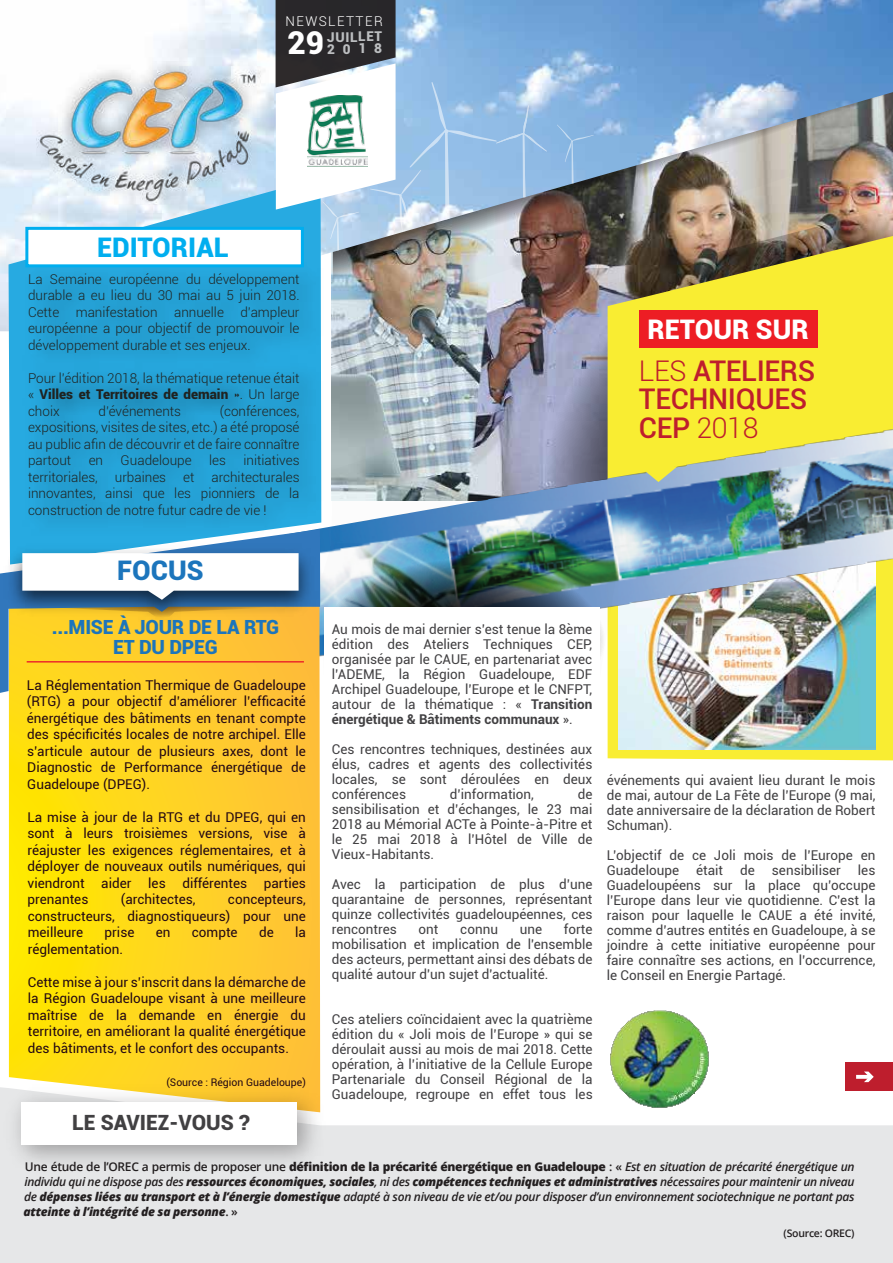
<style>
.page{position:relative;width:893px;height:1263px;background:#fff}
.page>*{position:absolute;margin:0;border:0;box-sizing:border-box;transform-origin:0 0}
.t1{font:900 31.5px "Roboto";color:#fff}
.t2{font:500 28.5px/28.5px "Roboto";letter-spacing:-.015em;color:#be1e2d}
.t3{font:900 27px "Roboto";color:#00aeef}
.t4{font:900 27px "Roboto";color:#fff}
.t5{font:900 27px "Roboto";color:#1c75bc}
.t6{font:900 21px "Roboto";color:#414042}
.t7{font:900 19.5px/19.5px "Roboto";letter-spacing:-.015em;color:#1c75bc;text-align:center}
.t8{font:13.5px/15px "Roboto";color:#414042;text-align:justify}
.t9{font:13.5px/16.5px "Roboto";color:#230813;text-align:justify}
.t10{font:300 13.5px/16.5px "Roboto";color:#1f2321;text-align:justify}
.t11{font:900 13.5px/12px "Roboto";letter-spacing:.045em;color:#bcbec0}
.t12{font:300 13.5px "Roboto";letter-spacing:.105em;color:#fff}
.t13{font:italic 600 12px/15px "Open Sans";letter-spacing:-.025em;color:#231f20;text-align:justify}
.t14{font:10.5px "Roboto";color:#230813}
.t15{font:600 10.5px "Open Sans";letter-spacing:-.025em;color:#231f20}
.s1{font-weight:900}
.s2{font-weight:300}
.s3{font-weight:700}
.s4{font-style:normal}
.s5{font-weight:800;font-style:normal}
.s6{font-weight:800}
</style>
<div class="page">
<img style="left:339px;top:331px;width:269px;height:98px">
<div style="left:608px;top:331px;width:285px;height:429px;background:#f9ed32"></div>
<img style="left:618px;top:660px;width:257px;height:89px">
<img style="left:339px;top:429px;width:554px;height:231px">
<svg style="left:9px;top:693px;width:311px;height:385px;background:#fed31f"></svg>
<img style="left:0;top:0;width:893px;height:331px">
<div style="left:0;top:1125px;width:893px;height:138px;background:#e6e7e8"></div>
<svg style="left:557px;top:125px;width:37px;height:59px;background:#88b2db"></svg>
<svg style="left:9px;top:177px;width:267px;height:352px;background:#9cd3ee"></svg>
<img style="left:13px;top:251px;width:326px;height:290px">
<div style="left:25px;top:227px;width:279px;height:40px;background:#fff;border:3px solid #00aeef"></div>
<img style="left:36px;top:61px;width:240px;height:143px">
<svg style="left:276px;top:0;width:271px;height:251px"></svg>
<img style="left:0;top:1078px;width:332px;height:102px">
<div style="left:22px;top:1102px;width:275px;height:43px;background:#fff"></div>
<div style="left:639px;top:310px;width:178px;height:38px;background:#ed1d24"></div>
<svg style="left:0;top:529px;width:320px;height:164px;background:#78b3af"></svg>
<img style="left:0;top:539px;width:321px;height:92px">
<img style="left:9px;top:541px;width:607px;height:148px">
<div style="left:324px;top:607px;width:276px;height:349px;background:#fff"></div>
<img style="left:610px;top:1010px;width:99px;height:98px">
<div style="left:845px;top:1062px;width:48px;height:29px;background:#be1e2d"></div>
<svg style="left:856px;top:1075px;width:8px;height:4px"></svg>
<svg style="left:864px;top:1071px;width:10px;height:11px"></svg>
<svg style="left:639px;top:466px;width:39px;height:16px"></svg>
<p class="t12" style="left:286px;top:12px;width:99px">NEWSLETTER</p>
<p class="t11" style="left:327px;top:30px;width:56px">JUILLET<br>2018</p>
<h1 class="t1" style="left:287px;top:21px;width:38px">29</h1>
<h3 class="t3" style="left:97px;top:228px;width:133px">EDITORIAL</h3>
<p class="t10" style="left:28px;top:270px;width:273px">La Semaine européenne du développement durable a eu lieu du 30 mai au 5 juin 2018.<br>Cette manifestation annuelle d’ampleur européenne a pour objectif de promouvoir le développement durable et ses enjeux.</p>
<p class="t10" style="left:28px;top:369px;width:273px">Pour l’édition 2018, la thématique retenue était « <span class="s1">Villes et Territoires de demain</span> ». Un large choix</p>
<p class="t10" style="left:28px;top:402px;width:273px;text-indent:192px">(conférences, expositions, visites de sites, etc.) a été proposé au public afin de découvrir et de faire connaître partout</p>
<p class="t10" style="left:98px;top:402px;width:84px">d’événements</p>
<p class="t10" style="left:89px;top:452px;width:16px">en</p>
<p class="t10" style="left:121px;top:452px;width:73px">Guadeloupe</p>
<p class="t10" style="left:209px;top:452px;width:18px">les</p>
<p class="t10" style="left:243px;top:452px;width:58px">initiatives</p>
<p class="t10" style="left:28px;top:468px;width:71px">territoriales,</p>
<p class="t10" style="left:115px;top:468px;width:53px">urbaines</p>
<p class="t10" style="left:183px;top:468px;width:13px">et</p>
<p class="t10" style="left:28px;top:468px;width:273px;text-indent:183px">architecturales innovantes, ainsi que les pionniers de la construction de notre futur cadre de vie !</p>
<h3 class="t5" style="left:117px;top:552px;width:88px">FOCUS</h3>
<h3 class="t7" style="left:52px;top:617px;width:229px">...MISE À JOUR DE LA RTG<br>ET DU DPEG</h3>
<p class="t9" style="left:27px;top:676px;width:280px">La Réglementation Thermique de Guadeloupe (RTG) a pour objectif d’améliorer l’efficacité énergétique des bâtiments en tenant compte des spécificités locales de notre archipel. Elle s’articule autour de plusieurs axes, dont le Diagnostic de Performance énergétique de Guadeloupe (DPEG).</p>
<p class="t9" style="left:27px;top:808px;width:280px">La mise à jour de la RTG et du DPEG, qui en sont à leurs troisièmes versions, vise à réajuster les exigences réglementaires, et à déployer de nouveaux outils numériques, qui viendront aider les différentes parties prenantes</p>
<p class="t9" style="left:121px;top:891px;width:76px">(architectes,</p>
<p class="t9" style="left:28px;top:891px;width:280px;text-indent:200px">concepteurs, constructeurs, diagnostiqueurs) pour une meilleure</p>
<p class="t9" style="left:105px;top:924px;width:31px">prise</p>
<p class="t9" style="left:156px;top:924px;width:16px">en</p>
<p class="t9" style="left:192px;top:924px;width:47px">compte</p>
<p class="t9" style="left:259px;top:924px;width:16px">de</p>
<p class="t9" style="left:295px;top:924px;width:12px">la</p>
<p class="t9" style="left:28px;top:940px;width:97px">réglementation.</p>
<p class="t9" style="left:28px;top:973px;width:280px">Cette mise à jour s’inscrit dans la démarche de la Région Guadeloupe visant à une meilleure maîtrise de la demande en énergie du territoire, en améliorant la qualité énergétique des bâtiments, et le confort des occupants.</p>
<p class="t14" style="left:166px;top:1075px;width:141px">(Source : Région Guadeloupe)</p>
<h3 class="t6" style="left:72px;top:1108px;width:179px">LE SAVIEZ-VOUS ?</h3>
<h3 class="t4" style="left:648px;top:310px;width:163px">RETOUR SUR</h3>
<h2 class="t2" style="left:639px;top:355px;width:178px"><span class="s2">LES</span> ATELIERS<br>TECHNIQUES<br>CEP <span class="s2">2018</span></h2>
<p class="t8" style="left:332px;top:621px;width:262px">Au mois de mai dernier s’est tenue la 8ème édition des Ateliers Techniques CEP, organisée par le CAUE, en partenariat avec l’ADEME, la Région Guadeloupe, EDF Archipel Guadeloupe, l’Europe et le CNFPT, autour de la thématique : « <span class="s3">Transition énergétique &amp; Bâtiments communaux</span> ».</p>
<p class="t8" style="left:332px;top:741px;width:262px">Ces rencontres techniques, destinées aux élus, cadres et agents des collectivités locales, se sont déroulées en deux conférences</p>
<p class="t8" style="left:450px;top:786px;width:86px">d’information,</p>
<p class="t8" style="left:332px;top:786px;width:262px;text-indent:246px">de sensibilisation et d’échanges, le 23 mai 2018 au Mémorial ACTe à Pointe-à-Pitre et le 25 mai 2018 à l’Hôtel de Ville de Vieux-Habitants.</p>
<p class="t8" style="left:332px;top:876px;width:262px">Avec la participation de plus d’une quarantaine de personnes, représentant quinze collectivités guadeloupéennes, ces rencontres</p>
<p class="t8" style="left:332px;top:921px;width:262px;text-indent:232px">forte mobilisation et implication de l'ensemble des acteurs, permettant ainsi des débats de qualité autour d'un sujet d'actualité.</p>
<p class="t8" style="left:332px;top:1011px;width:262px">Ces ateliers coïncidaient avec la quatrième édition du « Joli mois de l’Europe » qui se déroulait aussi au mois de mai 2018. Cette opération, à l’initiative de la Cellule Europe Partenariale du Conseil Régional de la Guadeloupe, regroupe en effet tous les</p>
<p class="t8" style="left:419px;top:921px;width:21px">ont</p>
<p class="t8" style="left:460px;top:921px;width:39px">connu</p>
<p class="t8" style="left:520px;top:921px;width:24px">une</p>
<p class="t8" style="left:607px;top:772px;width:270px">événements qui avaient lieu durant le mois de mai, autour de La Fête de l’Europe (9 mai, date anniversaire de la déclaration de Robert Schuman).</p>
<p class="t8" style="left:607px;top:847px;width:270px">L’objectif de ce Joli mois de l’Europe en<br>Guadeloupe</p>
<p class="t8" style="left:607px;top:862px;width:270px;text-indent:251px">les Guadeloupéens sur la place qu’occupe l’Europe dans leur vie quotidienne. C’est la raison pour laquelle le CAUE a été invité, comme d’autres entités en Guadeloupe, à se joindre à cette initiative européenne pour faire connaître ses actions, en l’occurrence, le Conseil en Energie Partagé.</p>
<p class="t8" style="left:696px;top:862px;width:28px">était</p>
<p class="t8" style="left:740px;top:862px;width:16px">de</p>
<p class="t8" style="left:772px;top:862px;width:70px">sensibiliser</p>
<p class="t13" style="left:24px;top:1158px;width:832px"><span class="s4">Une étude de l’OREC a permis de proposer une</span> <span class="s5">définition de la précarité énergétique en Guadeloupe</span> <span class="s4">: «</span> Est en situation de précarité énergétique un individu qui ne dispose pas des <span class="s6">ressources économiques, sociales</span>, ni des <span class="s6">compétences techniques et administratives</span> nécessaires pour maintenir un niveau de <span class="s6">dépenses liées au transport et à l’énergie domestique</span> adapté à son niveau de vie et/ou pour disposer d’un environnement sociotechnique ne portant pas <span class="s6">atteinte à l’intégrité de sa personne</span><span class="s4">. »</span></p>
<p class="t15" style="left:784px;top:1226px;width:72px">(Source: OREC)</p>
</div>
